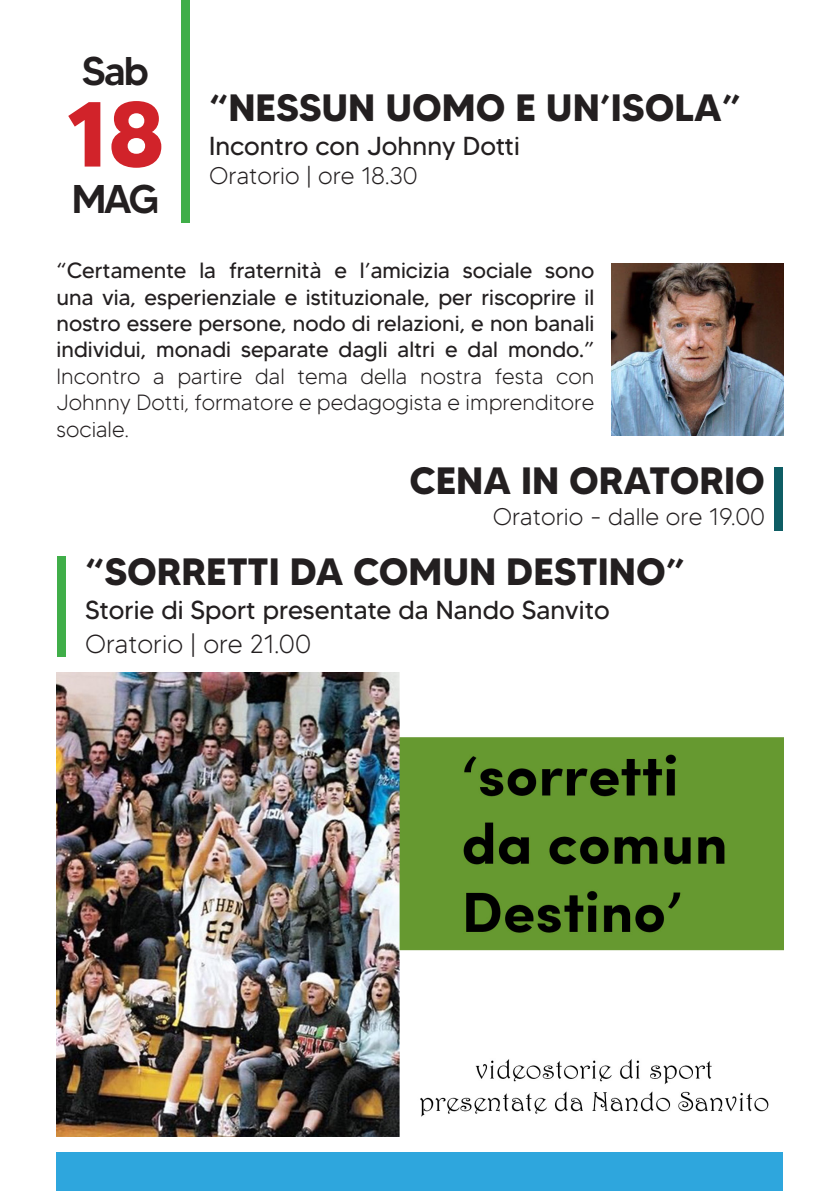
<style>
.page{position:relative;width:840px;height:1191px;background:#fff}
.page>*{position:absolute;margin:0;border:0;box-sizing:border-box;transform-origin:0 0}
.t1{font:700 92px "MADETOMMY";color:#d1232a}
.t2{font:500 40px "MADETOMMY";letter-spacing:-.055em;color:#231f20}
.t3{font:700 38px "MADETOMMY";color:#231f20}
.t4{font:26px "MADETOMMY";color:#231f20}
.t5{font:300 26px "MADETOMMY";color:#231f20}
.t6{font:300 24px "MADETOMMY";color:#231f20}
.t7{font:22px/26.4px "MADETOMMY";color:#231f20;text-align:justify}
.s1{font-weight:300}
</style>
<div class="page">
<div style="left:57px;top:1152px;width:725px;height:39px;background:#2ea6dd"></div>
<div style="left:57px;top:556px;width:8px;height:100px;background:#40ae49"></div>
<div style="left:774px;top:467px;width:8px;height:64px;background:#0e5d64"></div>
<img style="left:611px;top:264px;width:171px;height:171px">
<img style="left:57px;top:672px;width:725px;height:464px">
<div style="left:181px;top:0;width:9px;height:222px;background:#40ae49"></div>
<p class="t2" style="left:82px;top:46px;width:68px">Sab</p>
<p class="t1" style="left:66px;top:77px;width:100px">18</p>
<p class="t2" style="left:72px;top:174px;width:89px">MAG</p>
<p class="t3" style="left:209px;top:84px;width:533px">“NESSUN UOMO E UN’ISOLA”</p>
<p class="t4" style="left:209px;top:130px;width:312px">Incontro con Johnny Dotti</p>
<p class="t6" style="left:209px;top:161px;width:210px">Oratorio | ore 18.30</p>
<p class="t7" style="left:57px;top:257px;width:539px">“Certamente la fraternità e l’amicizia sociale sono una via, esperienziale e istituzionale, per riscoprire il nostro essere persone, nodo di relazioni, e non banali individui, monadi separate dagli altri e dal mondo.” <span class="s1">Incontro a partire dal tema della nostra festa con Johnny Dotti, formatore e pedagogista e imprenditore sociale.</span></p>
<p class="t3" style="left:409px;top:457px;width:357px">CENA IN ORATORIO</p>
<p class="t6" style="left:492px;top:502px;width:273px">Oratorio - dalle ore 19.00</p>
<p class="t3" style="left:85px;top:548px;width:601px">“SORRETTI DA COMUN DESTINO”</p>
<p class="t4" style="left:85px;top:594px;width:525px">Storie di Sport presentate da Nando Sanvito</p>
<p class="t5" style="left:85px;top:628px;width:227px">Oratorio | ore 21.00</p>
</div>
